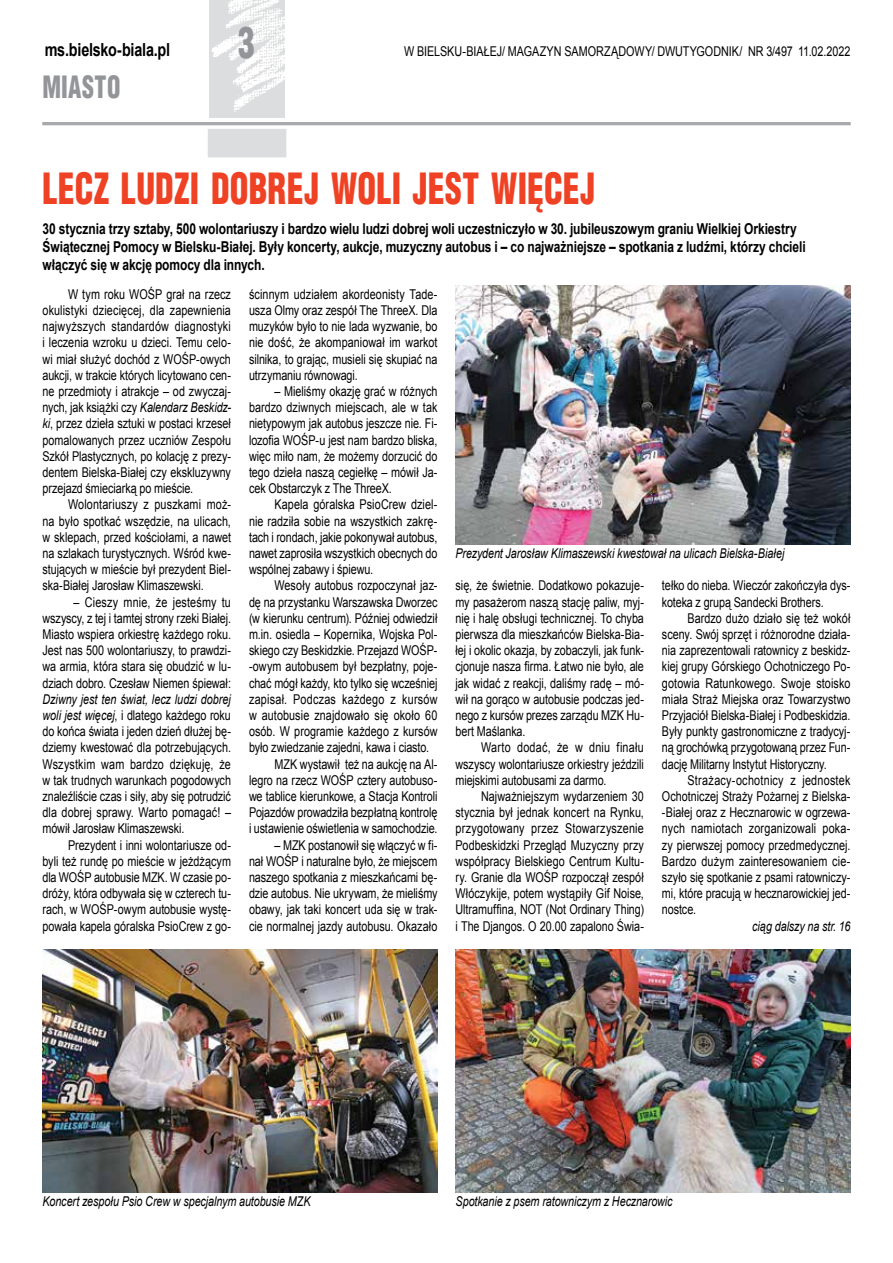
<style>
.page{position:relative;width:893px;height:1263px;background:#fff}
.page>*{position:absolute;margin:0;border:0;box-sizing:border-box;transform-origin:0 0}
.t1{font:900 42px "Switzerland Cond";letter-spacing:.01em;color:#ef4123;scale:.8 1}
.t2{font:900 42px "Switzerland Cond";color:#939598;scale:.8 1}
.t3{font:900 30px "Switzerland Cond";letter-spacing:.02em;color:#939598;scale:.8 1}
.t4{font:700 18px "Arial";letter-spacing:-.015em;color:#000;scale:.8 1}
.t5{font:700 15px/18px "Arial";letter-spacing:-.005em;color:#000;scale:.8 1}
.t6{font:13.5px/16.2px "Arial";letter-spacing:-.005em;color:#000;text-align:justify;scale:.8 1}
.t7{font:italic 13.5px "Arial";letter-spacing:-.01em;color:#000;scale:.8 1}
.t8{font:13.5px "Arial";letter-spacing:.02em;color:#000;scale:.8 1}
.s1{font-style:italic}
</style>
<div class="page">
<img style="left:209px;top:0;width:76px;height:117px">
<div style="left:208px;top:129px;width:78px;height:28px;background:#dcddde"></div>
<hr style="left:43px;top:122px;width:807px;height:3px;background:#a7a9ac">
<img style="left:455px;top:286px;width:395px;height:259px">
<img style="left:43px;top:950px;width:394px;height:243px">
<img style="left:455px;top:950px;width:395px;height:243px">
<h3 class="t4" style="left:45px;top:37px;width:158px">ms.bielsko-biala.pl</h3>
<h2 class="t3" style="left:43px;top:68px;width:99px">MIASTO</h2>
<h1 class="t2" style="left:238px;top:16px;width:22px">3</h1>
<p class="t6" style="left:404px;top:43px;width:559px">W BIELSKU-BIAŁEJ/ MAGAZYN SAMORZĄDOWY/ DWUTYGODNIK/ NR 3/497 11.02.2022</p>
<h1 class="t1" style="left:43px;top:162px;width:692px">LECZ LUDZI DOBREJ WOLI JEST WIĘCEJ</h1>
<p class="t5" style="left:43px;top:220px;width:955px">30 stycznia trzy sztaby, 500 wolontariuszy i bardzo wielu ludzi dobrej woli uczestniczyło w 30. jubileuszowym graniu Wielkiej Orkiestry<br>Świątecznej Pomocy w Bielsku-Białej. Były koncerty, aukcje, muzyczny autobus i – co najważniejsze – spotkania z ludźmi, którzy chcieli włączyć się w akcję pomocy dla innych.</p>
<p class="t6" style="left:249px;top:286px;width:237px">ścinnym udziałem akordeonisty Tade&shy;usza Olmy oraz zespół The ThreeX. Dla muzyków było to nie lada wyzwanie, bo nie dość, że akompaniował im warkot silnika, to grając, musieli się skupiać na utrzymaniu równowagi.</p>
<p class="t6" style="left:249px;top:383px;width:237px;text-indent:26px">– Mieliśmy okazję grać w różnych bardzo dziwnych miejscach, ale w tak nietypowym jak autobus jeszcze nie. Fi&shy;lozofia WOŚP-u jest nam bardzo bliska, więc miło nam, że możemy dorzucić do tego dzieła naszą cegiełkę – mówił Ja&shy;cek Obstarczyk z The ThreeX.</p>
<p class="t6" style="left:249px;top:496px;width:237px;text-indent:26px">Kapela góralska PsioCrew dziel&shy;nie radziła sobie na wszystkich zakrę&shy;tach i rondach, jakie pokonywał autobus, nawet zaprosiła wszystkich obecnych do wspólnej zabawy i śpiewu.</p>
<p class="t6" style="left:274px;top:577px;width:205px">Wesoły autobus rozpoczynał jaz-</p>
<p class="t6" style="left:249px;top:594px;width:237px">dę na przystanku Warszawska Dworzec</p>
<p class="t6" style="left:249px;top:610px;width:237px">(w kierunku centrum). Później odwiedził</p>
<p class="t6" style="left:249px;top:626px;width:237px">m.in. osiedla – Kopernika, Wojska Pol-</p>
<p class="t6" style="left:249px;top:642px;width:237px">skiego czy Beskidzkie. Przejazd WOŚP-</p>
<p class="t6" style="left:249px;top:658px;width:237px">-owym autobusem był bezpłatny, poje-</p>
<p class="t6" style="left:249px;top:675px;width:237px">chać mógł każdy, kto tylko się wcześniej</p>
<p class="t8" style="left:249px;top:690px;width:237px">zapisał. Podczas każdego z kursów</p>
<p class="t6" style="left:249px;top:707px;width:237px">w autobusie znajdowało się około 60</p>
<p class="t6" style="left:249px;top:723px;width:237px">osób. W programie każdego z kursów</p>
<p class="t6" style="left:249px;top:739px;width:227px">było zwiedzanie zajedni, kawa i ciasto.</p>
<p class="t6" style="left:274px;top:756px;width:205px">MZK wystawił też na aukcję na Al-</p>
<p class="t6" style="left:249px;top:772px;width:237px">legro na rzecz WOŚP cztery autobuso-</p>
<p class="t6" style="left:249px;top:788px;width:237px">we tablice kierunkowe, a Stacja Kontroli</p>
<p class="t6" style="left:249px;top:804px;width:237px">Pojazdów prowadziła bezpłatną kontrolę</p>
<p class="t6" style="left:249px;top:820px;width:237px">i ustawienie oświetlenia w samochodzie.</p>
<p class="t6" style="left:249px;top:837px;width:237px;text-indent:26px">– MZK postanowił się włączyć w fi&shy;nał WOŚP i naturalne było, że miejscem naszego spotkania z mieszkańcami bę&shy;dzie autobus. Nie ukrywam, że mieliśmy obawy, jak taki koncert uda się w trak&shy;cie normalnej jazdy autobusu. Okazało</p>
<p class="t6" style="left:43px;top:286px;width:237px;text-indent:26px">W tym roku WOŚP grał na rzecz okulistyki dziecięcej, dla zapewnienia najwyższych standardów diagnostyki i leczenia wzroku u dzieci. Temu celo&shy;wi miał służyć dochód z WOŚP-owych aukcji, w trakcie których licytowano cen&shy;ne przedmioty i atrakcje – od zwyczaj&shy;nych, jak książki czy <span class="s1">Kalendarz Beskidz&shy;ki</span>, przez dzieła sztuki w postaci krzeseł pomalowanych przez uczniów Zespołu Szkół Plastycznych, po kolację z prezy&shy;dentem Bielska-Białej czy ekskluzywny przejazd śmieciarką po mieście.</p>
<p class="t6" style="left:43px;top:496px;width:237px;text-indent:26px">Wolontariuszy z puszkami moż&shy;na było spotkać wszędzie, na ulicach, w sklepach, przed kościołami, a nawet na szlakach turystycznych. Wśród kwe&shy;stujących w mieście był prezydent Biel&shy;ska-Białej Jarosław Klimaszewski.</p>
<p class="t6" style="left:43px;top:594px;width:237px;text-indent:31px">– Cieszy mnie, że jesteśmy tu wszyscy, z tej i tamtej strony rzeki Białej.<br>Miasto wspiera orkiestrę każdego roku.<br>Jest nas 500 wolontariuszy, to prawdzi&shy;wa armia, która stara się obudzić w lu&shy;dziach dobro. Czesław Niemen śpiewał:</p>
<p class="t6" style="left:43px;top:691px;width:237px"><span class="s1">Dziwny jest ten świat, lecz ludzi dobrej woli jest więcej</span>, i dlatego każdego roku do końca świata i jeden dzień dłużej bę&shy;dziemy kwestować dla potrzebujących.<br>Wszystkim wam bardzo dziękuję, że w tak trudnych warunkach pogodowych znaleźliście czas i siły, aby się potrudzić dla dobrej sprawy. Warto pomagać! – mówił Jarosław Klimaszewski.</p>
<p class="t6" style="left:43px;top:837px;width:237px;text-indent:26px">Prezydent i inni wolontariusze od&shy;byli też rundę po mieście w jeżdżącym dla WOŚP autobusie MZK. W czasie po&shy;dróży, która odbywała się w czterech tu&shy;rach, w WOŚP-owym autobusie wystę&shy;powała kapela góralska PsioCrew z go-</p>
<p class="t7" style="left:455px;top:544px;width:413px">Prezydent Jarosław Klimaszewski kwestował na ulicach Bielska-Białej</p>
<p class="t6" style="left:455px;top:577px;width:237px">się, że świetnie. Dodatkowo pokazuje&shy;my pasażerom naszą stację paliw, myj&shy;nię i halę obsługi technicznej. To chyba pierwsza dla mieszkańców Bielska-Bia&shy;łej i okolic okazja, by zobaczyli, jak funk&shy;cjonuje nasza firma. Łatwo nie było, ale jak widać z reakcji, daliśmy radę – mó&shy;wił na gorąco w autobusie podczas jed&shy;nego z kursów prezes zarządu MZK Hu&shy;bert Maślanka.</p>
<p class="t6" style="left:455px;top:739px;width:237px;text-indent:26px">Warto dodać, że w dniu finału wszyscy wolontariusze orkiestry jeździli miejskimi autobusami za darmo.</p>
<p class="t6" style="left:455px;top:788px;width:237px;text-indent:26px">Najważniejszym wydarzeniem 30 stycznia był jednak koncert na Rynku, przygotowany przez Stowarzyszenie Podbeskidzki Przegląd Muzyczny przy współpracy Bielskiego Centrum Kultu&shy;ry. Granie dla WOŚP rozpoczął zespół Włóczykije, potem wystąpiły Gif Noise, Ultramuffina, NOT (Not Ordinary Thing) i The Djangos. O 20.00 zapalono Świa-</p>
<p class="t6" style="left:662px;top:577px;width:237px">tełko do nieba. Wieczór zakończyła dys&shy;koteka z grupą Sandecki Brothers.</p>
<p class="t6" style="left:662px;top:610px;width:237px;text-indent:26px">Bardzo dużo działo się też wokół sceny. Swój sprzęt i różnorodne działa&shy;nia zaprezentowali ratownicy z beskidz&shy;kiej grupy Górskiego Ochotniczego Po&shy;gotowia Ratunkowego. Swoje stoisko miała Straż Miejska oraz Towarzystwo Przyjaciół Bielska-Białej i Podbeskidzia.<br>Były punkty gastronomiczne z tradycyj&shy;ną grochówką przygotowaną przez Fun&shy;dację Militarny Instytut Historyczny.</p>
<p class="t6" style="left:662px;top:772px;width:237px;text-indent:26px">Strażacy-ochotnicy z jednostek Ochotniczej Straży Pożarnej z Bielska--Białej oraz z Hecznarowic w ogrzewa&shy;nych namiotach zorganizowali poka&shy;zy pierwszej pomocy przedmedycznej.<br>Bardzo dużym zainteresowaniem cie&shy;szyło się spotkanie z psami ratowniczy&shy;mi, które pracują w hecznarowickiej jed&shy;nostce.</p>
<p class="t7" style="left:752px;top:917px;width:124px">ciąg dalszy na str. 16</p>
<p class="t7" style="left:43px;top:1192px;width:337px">Koncert zespołu Psio Crew w specjalnym autobusie MZK</p>
<p class="t7" style="left:455px;top:1192px;width:273px">Spotkanie z psem ratowniczym z Hecznarowic</p>
</div>
